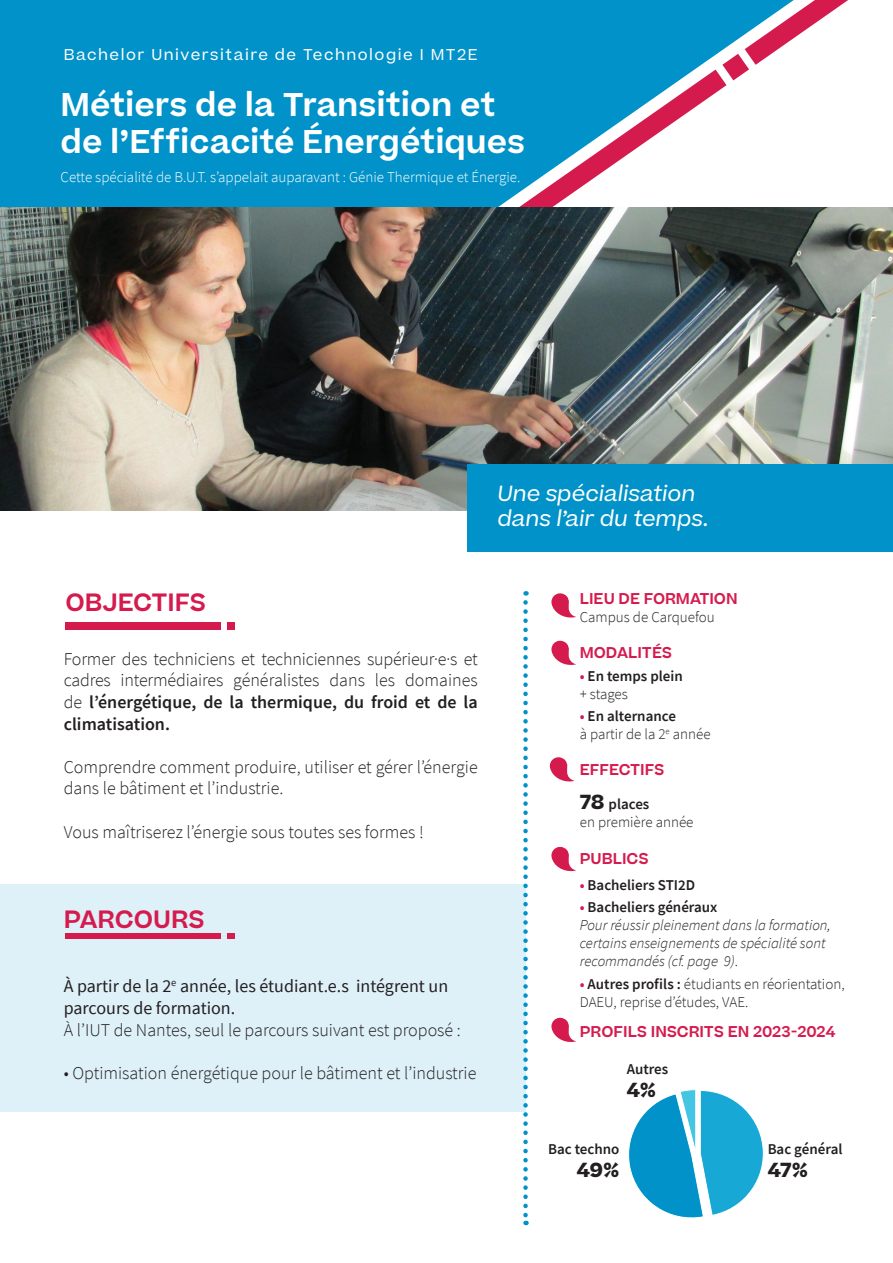
<style>
.page{position:relative;width:893px;height:1263px;background:#fff}
.page>*{position:absolute;margin:0;border:0;box-sizing:border-box;transform-origin:0 0}
.t1{font:600 31.5px/37.8px "Beatrice";color:#fff}
.t2{font:600 24px "Beatrice";color:#d51b4e}
.t3{font:italic 21px "Beatrice";color:#fff}
.t4{font:700 19.5px "Beatrice";color:#231f20}
.t5{font:300 18px/21.6px "Source Sans Pro";color:#231f20;text-align:justify}
.t6{font:18px "Source Sans Pro";color:#231f20}
.t7{font:300 15px/18px "Source Sans Pro";color:#231f20}
.t8{font:italic 300 15px/18px "Source Sans Pro";color:#231f20}
.t9{font:600 15px "Source Sans Pro";color:#231f20}
.t10{font:300 15px "Source Sans Pro";color:#fff}
.t11{font:600 15px "Beatrice";color:#d51b4e}
.t12{font:15px "Beatrice";letter-spacing:.1em;color:#fff}
.s1{font-weight:600}
.s2{color:#d51b4e}
.s3{font-family:"Beatrice";font-weight:700;font-size:19.5px}
.s4{font-style:normal}
.s5{font-weight:600;color:#d51b4e}
</style>
<div class="page">
<div style="left:0;top:884px;width:525px;height:228px;background:#def0f8"></div>
<div style="left:65px;top:932px;width:155px;height:6px;background:#d51b4e"></div>
<div style="left:227px;top:932px;width:7px;height:6px;background:#d51b4e"></div>
<svg style="left:794px;top:0;width:54px;height:38px"></svg>
<svg style="left:0;top:0;width:794px;height:207px;fill:#0092c8"></svg>
<img style="left:0;top:207px;width:893px;height:303px">
<div style="left:468px;top:464px;width:425px;height:88px;background:#0092c8"></div>
<svg style="left:551px;top:593px;width:25px;height:25px"></svg>
<svg style="left:551px;top:641px;width:25px;height:24px"></svg>
<svg style="left:550px;top:757px;width:25px;height:25px"></svg>
<svg style="left:551px;top:847px;width:25px;height:25px"></svg>
<svg style="left:523px;top:602px;width:5px;height:623px"></svg>
<div style="left:65px;top:622px;width:156px;height:8px;background:#d51b4e"></div>
<div style="left:227px;top:622px;width:8px;height:8px;background:#d51b4e"></div>
<svg style="left:628px;top:1089px;width:136px;height:129px"></svg>
<svg style="left:551px;top:1018px;width:25px;height:24px"></svg>
<p class="t12" style="left:64px;top:44px;width:415px">Bachelor Universitaire de Technologie I MT2E</p>
<p class="t1" style="left:61px;top:85px;width:466px">Métiers de la Transition et de l’Efficacité Énergétiques</p>
<p class="t10" style="left:61px;top:168px;width:461px">Cette spécialité de B.U.T. s’appelait auparavant : Génie Thermique et Énergie.</p>
<p class="t3" style="left:497px;top:479px;width:199px">Une spécialisation</p>
<p class="t3" style="left:497px;top:505px;width:213px">dans l’air du temps.</p>
<p class="t2" style="left:65px;top:586px;width:142px">OBJECTIFS</p>
<p class="t5" style="left:64px;top:648px;width:415px">Former des techniciens et techniciennes supérieur·e·s et cadres intermédiaires généralistes dans les domaines de <span class="s1">l’énergétique, de la thermique, du froid et de la climatisation.</span></p>
<p class="t5" style="left:64px;top:756px;width:415px">Comprendre comment produire, utiliser et gérer l’énergie dans le bâtiment et l’industrie.</p>
<p class="t5" style="left:64px;top:821px;width:361px">Vous maîtriserez l’énergie sous toutes ses formes !</p>
<p class="t2" style="left:64px;top:903px;width:142px">PARCOURS</p>
<p class="t6" style="left:64px;top:975px;width:386px">À partir de la 2<sup>e</sup> année, les étudiant.e.s intégrent un</p>
<p class="t6" style="left:64px;top:996px;width:173px">parcours de formation.</p>
<p class="t5" style="left:64px;top:1019px;width:399px">À l’IUT de Nantes, seul le parcours suivant est proposé :</p>
<p class="t5" style="left:64px;top:1062px;width:414px">• Optimisation énergétique pour le bâtiment et l’industrie</p>
<p class="t11" style="left:580px;top:589px;width:159px">LIEU DE FORMATION</p>
<p class="t7" style="left:580px;top:608px;width:137px">Campus de Carquefou</p>
<p class="t11" style="left:580px;top:643px;width:94px">MODALITÉS</p>
<p class="t9" style="left:580px;top:666px;width:105px"><span class="s2">•</span> En temps plein</p>
<p class="t7" style="left:580px;top:685px;width:50px">+ stages</p>
<p class="t9" style="left:580px;top:706px;width:98px"><span class="s2">•</span> En alternance</p>
<p class="t7" style="left:580px;top:725px;width:132px">à partir de la 2<sup>e</sup> année</p>
<p class="t11" style="left:580px;top:759px;width:86px">EFFECTIFS</p>
<p class="t9" style="left:580px;top:794px;width:71px"><span class="s3">78</span> places</p>
<p class="t7" style="left:580px;top:812px;width:115px">en première année</p>
<p class="t11" style="left:580px;top:848px;width:70px">PUBLICS</p>
<p class="t9" style="left:580px;top:875px;width:117px"><span class="s2">•</span> Bacheliers STI2D</p>
<p class="t9" style="left:580px;top:897px;width:139px"><span class="s2">•</span> Bacheliers généraux</p>
<p class="t8" style="left:580px;top:916px;width:252px">Pour réussir pleinement dans la formation, certains enseignements de spécialité sont recommandés (cf. page 9)<span class="s4">.</span></p>
<p class="t7" style="left:580px;top:974px;width:266px"><span class="s5">•</span> <span class="s1">Autres profils :</span> étudiants en réorientation,<br>DAEU, reprise d’études, VAE.</p>
<p class="t11" style="left:580px;top:1022px;width:257px">PROFILS INSCRITS EN 2023-2024</p>
<p class="t9" style="left:627px;top:1059px;width:43px">Autres</p>
<p class="t4" style="left:627px;top:1077px;width:31px">4%</p>
<p class="t9" style="left:548px;top:1139px;width:73px">Bac techno</p>
<p class="t4" style="left:577px;top:1157px;width:44px">49%</p>
<p class="t9" style="left:768px;top:1139px;width:76px">Bac général</p>
<p class="t4" style="left:768px;top:1157px;width:42px">47%</p>
</div>
